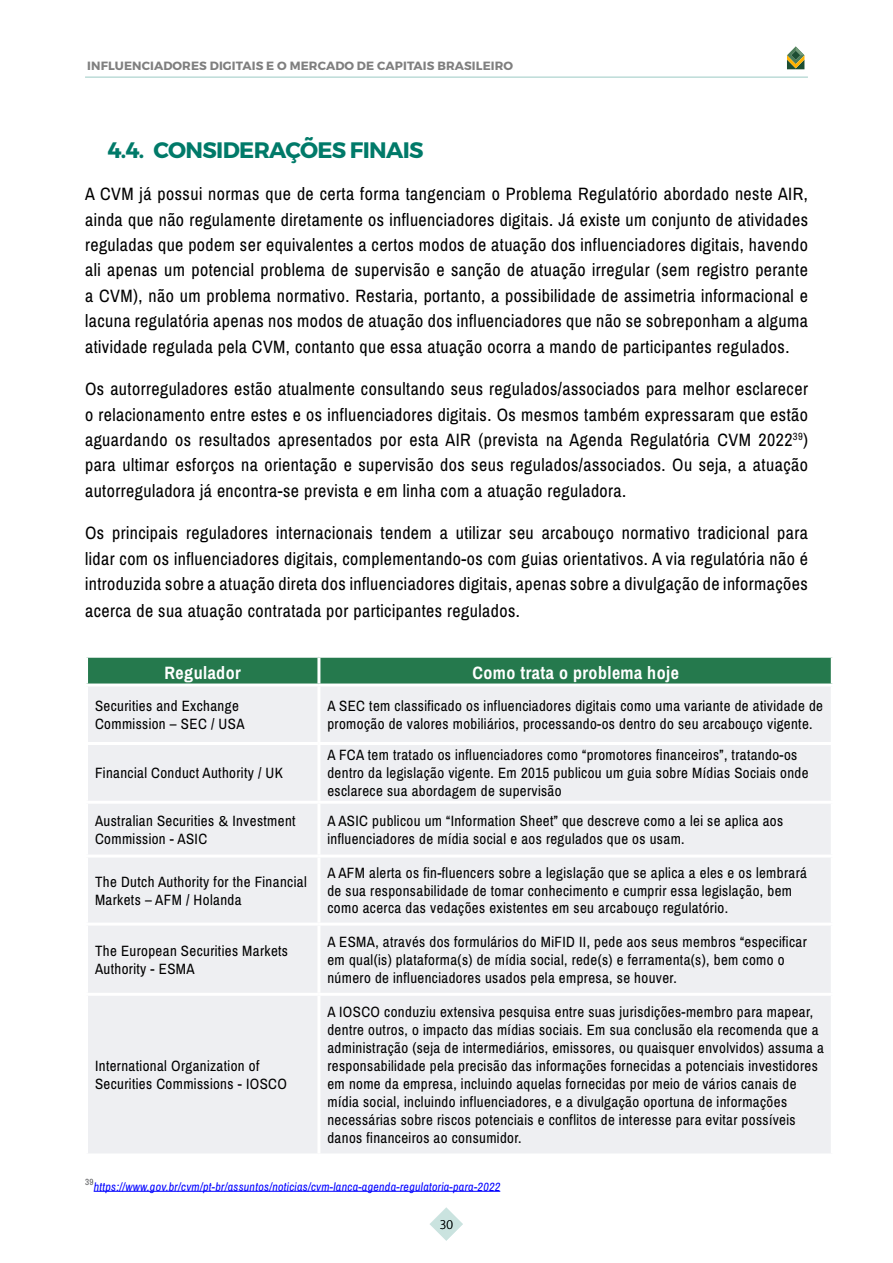
<style>
.page{position:relative;width:893px;height:1263px;background:#fff}
.page>*{position:absolute;margin:0;border:0;box-sizing:border-box;transform-origin:0 0}
.t1{font:700 22.35px "Montserrat";letter-spacing:-.03em;color:#007a69}
.t2{font:18px/25.3px "Archivo Narrow";letter-spacing:.025em;color:#000;text-align:justify}
.t3{font:700 18px "Archivo Narrow";letter-spacing:.025em;color:#fff}
.t4{font:15px/18px "Archivo Narrow";letter-spacing:.025em;color:#000}
.t5{font:300 13.5px "Myriad Pro";color:#000}
.t6{font:italic 12px "Archivo Narrow";letter-spacing:.025em;color:#00f}
.t7{font:700 12px "Montserrat";letter-spacing:.01em;color:#7f7f7f}
.t8{font:9px "Archivo Narrow";color:#58595b}
.s1{font-family:"Calibri"}
</style>
<div class="page">
<svg style="left:430px;top:1207px;width:33px;height:34px"></svg>
<hr style="left:85px;top:76px;width:723px;height:2px;background:#007a69">
<svg style="left:787px;top:46px;width:17px;height:23px"></svg>
<div style="left:88px;top:658px;width:743px;height:25px;background:#25794d"></div>
<div style="left:88px;top:687px;width:743px;height:466px;background:#eeeff2"></div>
<hr style="left:317px;top:686px;width:3px;height:56px;background:#fff">
<hr style="left:85px;top:742px;width:234px;height:3px;background:#fff">
<hr style="left:319px;top:742px;width:515px;height:3px;background:#fff">
<hr style="left:317px;top:745px;width:3px;height:56px;background:#fff">
<hr style="left:85px;top:801px;width:234px;height:3px;background:#fff">
<hr style="left:319px;top:801px;width:515px;height:3px;background:#fff">
<hr style="left:317px;top:804px;width:3px;height:50px;background:#fff">
<hr style="left:85px;top:854px;width:234px;height:3px;background:#fff">
<hr style="left:319px;top:854px;width:515px;height:3px;background:#fff">
<hr style="left:317px;top:857px;width:3px;height:65px;background:#fff">
<hr style="left:85px;top:922px;width:234px;height:3px;background:#fff">
<hr style="left:319px;top:922px;width:515px;height:3px;background:#fff">
<hr style="left:317px;top:925px;width:3px;height:68px;background:#fff">
<hr style="left:85px;top:993px;width:234px;height:3px;background:#fff">
<hr style="left:319px;top:993px;width:515px;height:3px;background:#fff">
<hr style="left:317px;top:996px;width:3px;height:157px;background:#fff">
<hr style="left:317px;top:658px;width:3px;height:25px;background:#fff">
<hr style="left:94px;top:1191px;width:406px;height:1px;background:#00f">
<p class="t7" style="left:87px;top:58px;width:427px">INFLUENCIADORES DIGITAIS E O MERCADO DE CAPITAIS BRASILEIRO</p>
<h1 class="t1" style="left:108px;top:136px;width:317px">4.4. CONSIDERAÇÕES FINAIS</h1>
<p class="t2" style="left:85px;top:182px;width:724px">A CVM já possui normas que de certa forma tangenciam o Problema Regulatório abordado neste AIR, ainda que não regulamente diretamente os influenciadores digitais. Já existe um conjunto de atividades reguladas que podem ser equivalentes a certos modos de atuação dos influenciadores digitais, havendo ali apenas um potencial problema de supervisão e sanção de atuação irregular (sem registro perante a CVM), não um problema normativo. Restaria, portanto, a possibilidade de assimetria informacional e lacuna regulatória apenas nos modos de atuação dos influenciadores que não se sobreponham a alguma atividade regulada pela CVM, contanto que essa atuação ocorra a mando de participantes regulados.</p>
<p class="t2" style="left:85px;top:376px;width:724px">Os autorreguladores estão atualmente consultando seus regulados/associados para melhor esclarecer o relacionamento entre estes e os influenciadores digitais. Os mesmos também expressaram que estão aguardando os resultados apresentados por esta AIR (prevista na Agenda Regulatória CVM 2022<sup>39</sup>) para ultimar esforços na orientação e supervisão dos seus regulados/associados. Ou seja, a atuação autorreguladora já encontra-se prevista e em linha com a atuação reguladora.</p>
<p class="t2" style="left:85px;top:520px;width:724px;line-height:26px">Os principais reguladores internacionais tendem a utilizar seu arcabouço normativo tradicional para lidar com os influenciadores digitais, complementando-os com guias orientativos. A via regulatória não é introduzida sobre a atuação direta dos influenciadores digitais, apenas sobre a divulgação de informações acerca de sua atuação contratada por participantes regulados.</p>
<p class="t3" style="left:165px;top:662px;width:78px">Regulador</p>
<p class="t3" style="left:472px;top:662px;width:208px">Como trata o problema hoje</p>
<p class="t4" style="left:95px;top:697px;width:151px">Securities and Exchange<br>Commission – SEC / USA</p>
<p class="t4" style="left:327px;top:697px;width:497px">A SEC tem classificado os influenciadores digitais como uma variante de atividade de promoção de valores mobiliários, processando-os dentro do seu arcabouço vigente.</p>
<p class="t4" style="left:95px;top:764px;width:189px">Financial Conduct Authority / UK</p>
<p class="t4" style="left:327px;top:746px;width:483px">A FCA tem tratado os influenciadores como “promotores financeiros”, tratando-os dentro da legislação vigente. Em 2015 publicou um guia sobre Mídias Sociais onde esclarece sua abordagem de supervisão</p>
<p class="t4" style="left:95px;top:812px;width:202px">Australian Securities <span class="s1">&amp;</span> Investment<br>Commission - ASIC</p>
<p class="t4" style="left:327px;top:812px;width:457px">A ASIC publicou um “Information Sheet” que descreve como a lei se aplica aos influenciadores de mídia social e aos regulados que os usam.</p>
<p class="t4" style="left:95px;top:873px;width:213px">The Dutch Authority for the Financial<br>Markets – AFM / Holanda</p>
<p class="t4" style="left:327px;top:864px;width:481px">A AFM alerta os fin-fluencers sobre a legislação que se aplica a eles e os lembrará de sua responsabilidade de tomar conhecimento e cumprir essa legislação, bem como acerca das vedações existentes em seu arcabouço regulatório.</p>
<p class="t4" style="left:95px;top:942px;width:195px">The European Securities Markets<br>Authority - ESMA</p>
<p class="t4" style="left:327px;top:933px;width:481px">A ESMA, através dos formulários do MiFID II, pede aos seus membros “especificar em qual(is) plataforma(s) de mídia social, rede(s) e ferramenta(s), bem como o número de influenciadores usados pela empresa, se houver.</p>
<p class="t4" style="left:95px;top:1057px;width:193px">International Organization of<br>Securities Commissions - IOSCO</p>
<p class="t4" style="left:327px;top:1003px;width:498px">A IOSCO conduziu extensiva pesquisa entre suas jurisdições-membro para mapear, dentre outros, o impacto das mídias sociais. Em sua conclusão ela recomenda que a administração (seja de intermediários, emissores, ou quaisquer envolvidos) assuma a responsabilidade pela precisão das informações fornecidas a potenciais investidores em nome da empresa, incluindo aquelas fornecidas por meio de vários canais de mídia social, incluindo influenciadores, e a divulgação oportuna de informações necessárias sobre riscos potenciais e conflitos de interesse para evitar possíveis danos financeiros ao consumidor.</p>
<p class="t8" style="left:85px;top:1176px;width:10px">39</p>
<p class="t6" style="left:94px;top:1179px;width:408px">https://www.gov.br/cvm/pt-br/assuntos/noticias/cvm-lanca-agenda-regulatoria-para-2022</p>
<p class="t5" style="left:440px;top:1216px;width:15px">30</p>
</div>
